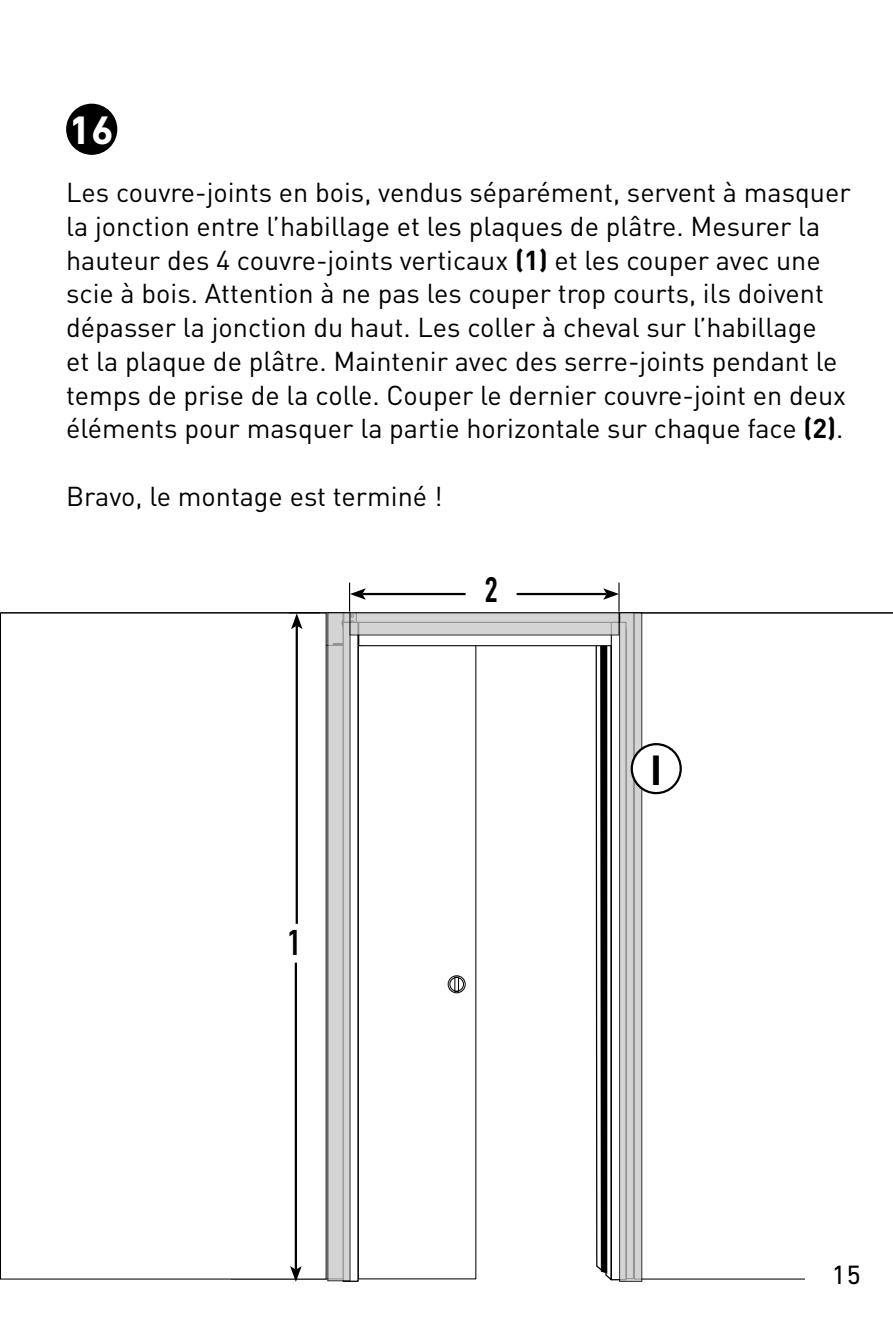
<style>
.page{position:relative;width:893px;height:1340px;background:#fff}
.page>*{position:absolute;margin:0;border:0;box-sizing:border-box;transform-origin:0 0}
.t1{font:700 41.4px "DIN Pro";color:#000}
.t2{font:700 40.5px "DIN Next LT Pro";color:#fff}
.t3{font:700 34.88px "DIN Condensed";color:#000}
.t4{font:27px/33.8px "DIN Pro";color:#000}
.t5{font:27px "DIN Next LT Pro";color:#000}
.s1{font-weight:700}
</style>
<div class="page">
<div style="left:66px;top:104px;width:51px;height:51px;background:#000;border-radius:50%"></div>
<svg style="left:447px;top:975px;width:19px;height:18px"></svg>
<svg style="left:642px;top:613px;width:251px;height:666px"></svg>
<svg style="left:402px;top:592px;width:491px;height:21px"></svg>
<div style="left:343px;top:621px;width:16px;height:660px;border:1px solid #000"></div>
<svg style="left:595px;top:635px;width:18px;height:646px"></svg>
<div style="left:359px;top:622px;width:252px;height:23px;background:#fff"></div>
<div style="left:358px;top:622px;width:254px;height:24px;border:1px solid #000"></div>
<div style="left:350px;top:613px;width:269px;height:22px;background:#d4d4d4"></div>
<div style="left:349px;top:612px;width:270px;height:23px;border:1px solid #000"></div>
<svg style="left:329px;top:614px;width:20px;height:665px;fill:#d4d4d4"></svg>
<svg style="left:621px;top:614px;width:19px;height:665px;fill:#d4d4d4"></svg>
<hr style="left:296px;top:625px;width:2px;height:298px;background:#000">
<svg style="left:291px;top:613px;width:11px;height:16px"></svg>
<hr style="left:517px;top:593px;width:90px;height:2px;background:#000">
<svg style="left:603px;top:588px;width:15px;height:12px"></svg>
<hr style="left:295px;top:962px;width:2px;height:307px;background:#000">
<svg style="left:290px;top:1266px;width:12px;height:15px"></svg>
<hr style="left:362px;top:593px;width:104px;height:2px;background:#000">
<svg style="left:332px;top:582px;width:70px;height:65px"></svg>
<hr style="left:289px;top:612px;width:31px;height:1px;background:#000">
<hr style="left:618px;top:582px;width:2px;height:29px;background:#000">
<div style="left:632px;top:744px;width:49px;height:49px;background:#fff;border-radius:50%"></div>
<div style="left:631px;top:743px;width:51px;height:51px;border:2px solid #020203;border-radius:50%"></div>
<h2 class="t2" style="left:69px;top:107px;width:47px">16</h2>
<p class="t4" style="left:66px;top:174px;width:786px">Les couvre-joints en bois, vendus séparément, servent à masquer la jonction entre l’habillage et les plaques de plâtre. Mesurer la hauteur des 4 couvre-joints verticaux <span class="s1">(1)</span> et les couper avec une scie à bois. Attention à ne pas les couper trop courts, ils doivent dépasser la jonction du haut. Les coller à cheval sur l’habillage<br>et la plaque de plâtre. Maintenir avec des serre-joints pendant le temps de prise de la colle. Couper le dernier couvre-joint en deux éléments pour masquer la partie horizontale sur chaque face <span class="s1">(2)</span>.</p>
<p class="t4" style="left:66px;top:478px;width:378px">Bravo, le montage est terminé !</p>
<p class="t3" style="left:485px;top:569px;width:14px">2</p>
<p class="t3" style="left:288px;top:922px;width:14px">1</p>
<h1 class="t1" style="left:650px;top:741px;width:14px">I</h1>
<p class="t5" style="left:832px;top:1258px;width:31px">15</p>
</div>
